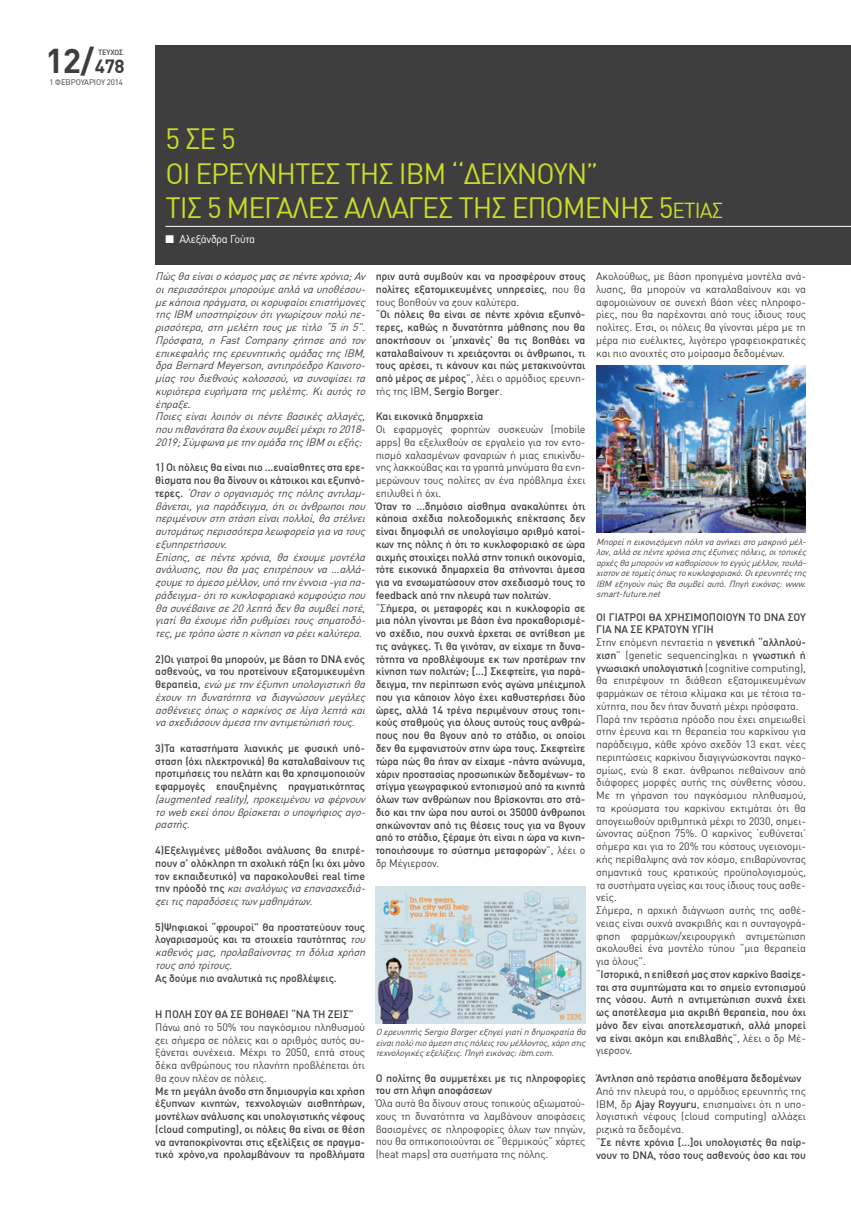
<style>
.page{position:relative;width:851px;height:1205px;background:#fff}
.page>*{position:absolute;margin:0;border:0;box-sizing:border-box;transform-origin:0 0}
.t1{font:700 33.75px "DIN Greek";color:#3e3e3f}
.t2{font:28.75px/34.5px "DIN Greek";letter-spacing:-.04em;color:#cadb2a}
.t3{font:11.25px "DIN Greek";letter-spacing:-.025em;color:#fff}
.t4{font:500 10.62px/12.8px "DIN Greek";letter-spacing:-.01em;color:#3e3e3f}
.t5{font:10.62px/12.8px "DIN Greek";letter-spacing:-.01em;color:#3e3e3f;text-align:justify}
.t6{font:italic 10.62px/12.8px "DIN Greek";color:#3e3e3f}
.t7{font:italic 8.75px/10.5px "DIN Greek";color:#3e3e3f;text-align:justify}
.t8{font:8px "DIN Greek";letter-spacing:-.02em;color:#3e3e3f}
.t9{font:500 7.5px "DIN Greek";letter-spacing:-.025em;color:#3e3e3f}
.s1{font-size:18.75px}
.s2{font-size:21.25px}
.s3{font-weight:500;font-style:normal}
.s4{font-weight:400;font-style:italic}
.s5{font-weight:400}
.s6{font-weight:500}
</style>
<div class="page">
<div style="left:155px;top:45px;width:695px;height:220px;background:#3e3e3f"></div>
<img style="left:375px;top:887px;width:210px;height:136px">
<img style="left:596px;top:366px;width:209px;height:167px">
<hr style="left:165px;top:226px;width:685px;height:1px;background:#fff">
<h1 class="t1" style="left:45px;top:41px;width:81px">12/<span class="s1">478</span></h1>
<p class="t9" style="left:98px;top:48px;width:27px">ΤΕΥΧΟΣ</p>
<p class="t8" style="left:49px;top:78px;width:75px">1 ΦEBPOYAPIOY 2014</p>
<h2 class="t2" style="left:165px;top:122px;width:559px">5 ΣΕ 5<br>ΟΙ ΕΡΕΥΝΗΤΕΣ ΤΗΣ ΙΒΜ ‘‘ΔΕΙΧΝΟΥΝ”<br>ΤΙΣ 5 ΜΕΓΑΛΕΣ ΑΛΛΑΓΕΣ ΤΗΣ ΕΠΟΜΕΝΗΣ 5<span class="s2">ΕΤΙΑΣ</span></h2>
<p class="t3" style="left:165px;top:233px;width:91px">■ Aλεξάνδρα Γούτα</p>
<p class="t6" style="left:155px;top:270px;width:214px">Πώςθαείναιοκόσμοςμαςσεπέντεχρόνια;Αν οιπερισσότεροιμπορούμεαπλάναυποθέσου&shy;μεκάποιαπράγματα,οικορυφαίοιεπιστήμονες τηςIBM υποστηρίζουνότιγνωρίζουνπολύπε&shy;ρισσότερα, στη μελέτη τους με τίτλο “5 in 5”.<br>Πρόσφατα, η Fast Company ζήτησε από τον επικεφαλήςτηςερευνητικήςομάδαςτηςIBM, δραBernardMeyerson,αντιπρόεδροΚαινοτο&shy;μίαςτουδιεθνούςκολοσσού,νασυνοψίσειτα κυριότεραευρήματατηςμελέτης.Κιαυτόςτο έπραξε.<br>Ποιες είναι λοιπόν οι πέντε βασικές αλλαγές, πουπιθανόταταθαέχουνσυμβείμέχριτο2018- 2019;ΣύμφωναμετηνομάδατηςIBM οιεξής:</p>
<p class="t6" style="left:155px;top:461px;width:214px"><span class="s3">1) Οι πόλεις θα είναι πιο ...ευαίσθητες στα ερε&shy;θίσματα που θα δίνουν οι κάτοικοι και εξυπνό&shy;τ ε ρ ε ς .</span> ‘Οτανοοργανισμόςτηςπόληςαντιλαμ&shy;βάνεται,γιαπαράδειγμα,ότιοιάνθρωποιπου περιμένουνστηστάσηείναιπολλοί,θαστέλνει αυτομάτωςπερισσότεραλεωφορείαγιανατους εξυπηρετήσουν.<br>Επίσης, σε πέντε χρόνια, θα έχουμε μοντέλα ανάλυσης, που θα μας επιτρέπουν να ...αλλά&shy;ζουμετοάμεσομέλλον,υπότηνέννοια-γιαπα&shy;ράδειγμα-ότιτοκυκλοφοριακόκομφούζιοπου θασυνέβαινεσε20λεπτάδενθασυμβείποτέ, γιατίθαέχουμεήδηρυθμίσειτουςσηματοδό&shy;τες,μετρόποώστεηκίνησηναρέεικαλύτερα.</p>
<p class="t6" style="left:155px;top:652px;width:214px"><span class="s3">2)Οι γιατροί θα μπορούν, με βάση το DNA ενός ασθενούς, να του προτείνουν εξατομικευμένη θ ε ρ α π ε ί α ,</span> ενώ μετηνέξυπνηυπολογιστικήθα έχουν τη δυνατότητα να διαγνώσουν μεγάλες ασθένειεςόπωςοκαρκίνοςσελίγαλεπτάκαι νασχεδιάσουνάμεσατηναντιμετώπισήτους.</p>
<p class="t4" style="left:155px;top:742px;width:211px;text-align:justify">3)Τα καταστήματα λιανικής με φυσική υπό&shy;σταση (όχι ηλεκτρονικά) θα καταλαβαίνουν τις προτιμήσεις του πελάτη και θα χρησιμοποιούν εφαρμογές επαυξημένης πραγματικότητας</p>
<p class="t6" style="left:155px;top:793px;width:214px;text-align:justify">(augmentedreality),προκειμένουναφέρνουν τοwebεκείόπουβρίσκεταιουποψήφιοςαγο&shy;ραστής.</p>
<p class="t4" style="left:155px;top:844px;width:214px">4)Εξελιγμένες μέθοδοι ανάλυσης θα επιτρέ&shy;πουν σ’ ολόκληρη τη σχολική τάξη (κι όχι μόνο τον εκπαιδευτικό) να παρακολουθεί real time τ η ν π ρ ό ο δ ό τ η ς <span class="s4">καιαναλόγωςναεπανασχεδιά&shy;ζειτιςπαραδόσειςτωνμαθημάτων.</span></p>
<p class="t4" style="left:155px;top:920px;width:214px">5)Ψηφιακοί “φρουροί” θα προστατεύουν τους λογαριασμούς και τα στοιχεία ταυτότητας <span class="s4">του καθενόςμας,προλαβαίνονταςτηδόλιαχρήση τουςαπότρίτους.</span></p>
<p class="t4" style="left:155px;top:971px;width:183px">Ας δούμε πιο αναλυτικά τις προβλέψεις.</p>
<p class="t4" style="left:155px;top:1008px;width:200px">Η ΠΟΛΗ ΣΟΥ ΘΑ ΣΕ ΒΟΗΘΑΕΙ “ΝΑ ΤΗ ΖΕΙΣ”</p>
<p class="t5" style="left:155px;top:1020px;width:211px">Πάνω από το 50% του παγκόσμιου πληθυσμού ζει σήμερα σε πόλεις και ο αριθμός αυτός αυ&shy;ξάνεται συνέχεια. Μέχρι το 2050, επτά στους δέκα ανθρώπους του πλανήτη προβλέπεται ότι θα ζουν πλέον σε πόλεις.</p>
<p class="t4" style="left:155px;top:1084px;width:211px;text-align:justify">Με τη μεγάλη άνοδο στη δημιουργία και χρήση έξυπνων κινητών, τεχνολογιών αισθητήρων, μοντέλων ανάλυσης και υπολογιστικής νέφους (cloud computing), οι πόλεις θα είναι σε θέση να ανταποκρίνονται στις εξελίξεις σε πραγμα&shy;τικό χρόνο,να προλαμβάνουν τα προβλήματα</p>
<p class="t5" style="left:596px;top:270px;width:211px">Ακολούθως, με βάση προηγμένα μοντέλα ανά&shy;λυσης, θα μπορούν να καταλαβαίνουν και να αφομοιώνουν σε συνεχή βάση νέες πληροφο&shy;ρίες, που θα παρέχονται από τους ίδιους τους πολίτες. Ετσι, οι πόλεις θα γίνονται μέρα με τη μέρα πιο ευέλικτες, λιγότερο γραφειοκρατικές και πιο ανοιχτές στο μοίρασμα δεδομένων.</p>
<p class="t4" style="left:375px;top:270px;width:211px">πριν αυτά συμβούν και να προσφέρουν στους πολίτες εξατομικευμένες υπηρεσίες<span class="s5">, που θα τους βοηθούν να ζουν καλύτερα.<br>“</span>Οι πόλεις θα είναι σε πέντε χρόνια εξυπνό&shy;τερες, καθώς η δυνατότητα μάθησης που θα αποκτήσουν οι ‘μηχανές’ θα τις βοηθάει να καταλαβαίνουν τι χρειάζονται οι άνθρωποι, τι τους αρέσει, τι κάνουν και πώς μετακινούνται από μέρος σε μέρος<span class="s5">”, λέει ο αρμόδιος ερευνη&shy;τής της ΙΒΜ,</span> Sergio Borger<span class="s5">.</span></p>
<p class="t4" style="left:375px;top:410px;width:109px">Και εικονικά δημαρχεία</p>
<p class="t5" style="left:375px;top:423px;width:211px">Οι εφαρμογές φορητών συσκευών (mobile apps) θα εξελιχθούν σε εργαλείο για τον εντο&shy;πισμό χαλασμένων φαναριών ή μιας επικίνδυ&shy;νης λακκούβας και τα γραπτά μηνύματα θα ενη&shy;μερώνουν τους πολίτες αν ένα πρόβλημα έχει επιλυθεί ή όχι.</p>
<p class="t4" style="left:375px;top:499px;width:211px">Όταν το ...δημόσιο αίσθημα ανακαλύπτει ότι κάποια σχέδια πολεοδομικής επέκτασης δεν είναι δημοφιλή σε υπολογίσιμο αριθμό κατοί&shy;κων της πόλης ή ότι το κυκλοφοριακό σε ώρα αιχμής στοιχίζει πολλά στην τοπική οικονομία, τότε εικονικά δημαρχεία θα στήνονται άμεσα για να ενσωματώσουν στον σχεδιασμό τους το feedback από την πλευρά των πολιτών<span class="s5">. “Σ</span>ήμερα, οι μεταφορές και η κυκλοφορία σε μια πόλη γίνονται με βάση ένα προκαθορισμέ&shy;νο σχέδιο, που συχνά έρχεται σε αντίθεση με τις ανάγκες. Τι θα γινόταν, αν είχαμε τη δυνα&shy;τότητα να προβλέψουμε εκ των προτέρων την κίνηση των πολιτών; [...] Σκεφτείτε, για παρά&shy;δειγμα, την περίπτωση ενός αγώνα μπέιζμπολ που για κάποιον λόγο έχει καθυστερήσει δύο ώρες, αλλά 14 τρένα περιμένουν στους τοπι&shy;κούς σταθμούς για όλους αυτούς τους ανθρώ&shy;πους που θα βγουν από το στάδιο, οι οποίοι δεν θα εμφανιστούν στην ώρα τους. Σκεφτείτε τώρα πώς θα ήταν αν είχαμε -πάντα ανώνυμα, χάριν προστασίας προσωπικών δεδομένων- το στίγμα γεωγραφικού εντοπισμού από τα κινητά όλων των ανθρώπων που βρίσκονται στο στά&shy;διο και την ώρα που αυτοί οι 35000 άνθρωποι σηκώνονταν από τις θέσεις τους για να βγουν από το στάδιο, ξέραμε ότι είναι η ώρα να κινη&shy;τοποιήσουμε το σύστημα μεταφορών<span class="s5">”, λέει ο δρ Μέγιερσον.</span></p>
<p class="t7" style="left:596px;top:536px;width:214px">Μπορείηεικονιζόμενηπόληναανήκειστομακρινόμέλ&shy;λον,αλλάσεπέντεχρόνιαστιςέξυπνεςπόλεις,οιτοπικές αρχέςθαμπορούννακαθορίσουντοεγγύςμέλλον,τουλά&shy;χιστονσετομείςόπωςτοκυκλοφοριακό.Οιερευνητέςτης ΙΒΜ εξηγούνπώςθασυμβείαυτό.Πηγήεικόνας:www. smart-future.net</p>
<p class="t5" style="left:596px;top:610px;width:211px;text-align:left"><span class="s6">ΟΙ ΓΙΑΤΡΟΙ ΘΑ ΧΡΗΣΙΜΟΠΟΙΟΥΝ ΤΟ DNA ΣΟΥ ΓΙΑ ΝΑ ΣΕ ΚΡΑΤΟΥΝ ΥΓΙΗ<br></span>Στην επόμενη πενταετία η <span class="s6">γενετική “αλληλού&shy;χιση</span>” (genetic sequencing)και η <span class="s6">γνωστική ή γνωσιακή υπολογιστική</span> (cognitive computing), θα επιτρέψουν τη διάθεση εξατομικευμένων φαρμάκων σε τέτοια κλίμακα και με τέτοια τα&shy;χύτητα, που δεν ήταν δυνατή μέχρι πρόσφατα.<br>Παρά την τεράστια πρόοδο που έχει σημειωθεί στην έρευνα και τη θεραπεία του καρκίνου για παράδειγμα, κάθε χρόνο σχεδόν 13 εκατ. νέες περιπτώσεις καρκίνου διαγιγνώσκονται παγκο&shy;σμίως, ενώ 8 εκατ. άνθρωποι πεθαίνουν από διάφορες μορφές αυτής της σύνθετης νόσου.<br>Με τη γήρανση του παγκόσμιου πληθυσμού, τα κρούσματα του καρκίνου εκτιμάται ότι θα απογειωθούν αριθμητικά μέχρι το 2030, σημει&shy;ώνοντας αύξηση 75%. Ο καρκίνος ‘ευθύνεται’ σήμερα και για το 20% του κόστους υγειονομι&shy;κής περίθαλψης ανά τον κόσμο, επιβαρύνοντας σημαντικά τους κρατικούς προϋπολογισμούς, τα συστήματα υγείας και τους ίδιους τους ασθε&shy;νείς.<br>Σήμερα, η αρχική διάγνωση αυτής της ασθέ&shy;νειας είναι συχνά ανακριβής και η συνταγογρά&shy;φηση φαρμάκων/χειρουργική αντιμετώπιση ακολουθεί ένα μοντέλο τύπου “μια θεραπεία για όλους”.<br>“<span class="s6">Ιστορικά, η επίθεσή μας στον καρκίνο βασίζε&shy;ται στα συμπτώματα και το σημείο εντοπισμού της νόσου. Αυτή η αντιμετώπιση συχνά έχει ως αποτέλεσμα μια ακριβή θεραπεία, που όχι μόνο δεν είναι αποτελεσματική, αλλά μπορεί να είναι ακόμη και επιβλαβής</span>”, λέει ο δρ Μέ&shy;γιερσον.</p>
<p class="t4" style="left:596px;top:1072px;width:207px">Άντληση από τεράστια αποθέματα δεδομένων</p>
<p class="t5" style="left:596px;top:1084px;width:211px;text-align:left">Από την πλευρά του, ο αρμόδιος ερευνητής της IBM, δρ <span class="s6">Ajay Royyuru</span>, επισημαίνει ότι η υπο&shy;λογιστική νέφους (cloud computing) αλλάζει ριζικά τα δεδομένα.<br>“<span class="s6">Σε πέντε χρόνια [...]οι υπολογιστές θα παίρ&shy;νουν το DNA, τόσο τους ασθενούς όσο και του</span></p>
<p class="t7" style="left:375px;top:1026px;width:214px">Ο ερευνητήςSergioBorgerεξηγείγιατίηδημοκρατίαθα είναιπολύπιοάμεσηστιςπόλειςτουμέλλοντος,χάρηστις τεχνολογικέςεξελίξεις.Πηγήεικόνας:ibm.com.</p>
<p class="t4" style="left:375px;top:1071px;width:211px">Ο πολίτης θα συμμετέχει με τις πληροφορίες του στη λήψη αποφάσεων</p>
<p class="t5" style="left:375px;top:1097px;width:211px">Όλα αυτά θα δίνουν στους τοπικούς αξιωματού&shy;χους τη δυνατότητα να λαμβάνουν αποφάσεις βασισμένες σε πληροφορίες όλων των πηγών, που θα οπτικοποιούνται σε “θερμικούς” χάρτες (heat maps) στα συστήματα της πόλης.</p>
</div>
